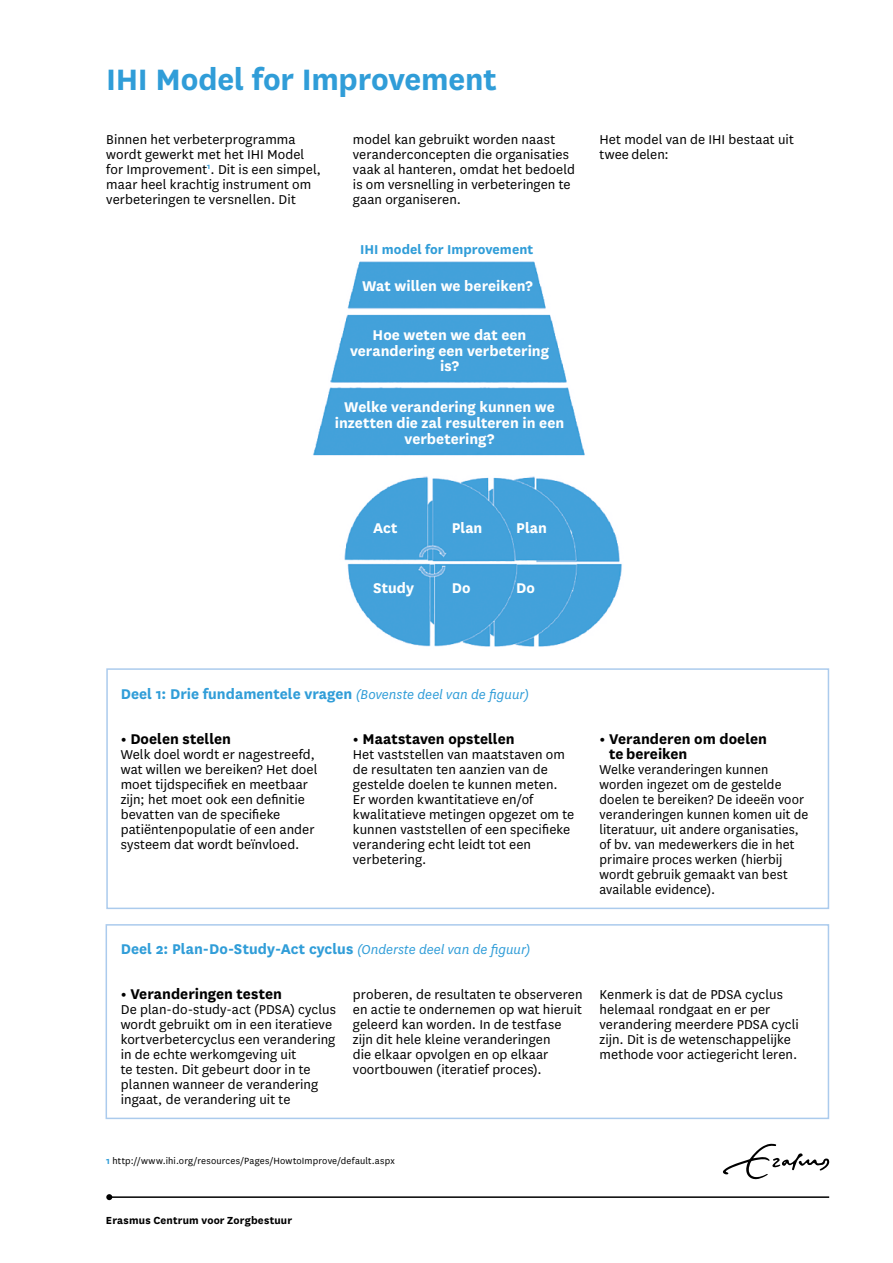
<style>
.page{position:relative;width:893px;height:1263px;background:#fff}
.page>*{position:absolute;margin:0;border:0;box-sizing:border-box;transform-origin:0 0}
.kop{font:700 34.5px "National";letter-spacing:-.005em;color:#309dd8}
.plat{font:700 16.5px "National";color:#fff}
.modules{font:700 16.5px "National";letter-spacing:.005em;color:#309dd8}
.tussenkop_zwart{font:700 16.5px/15px "National";color:#000}
.plat-2{font:15px/15px "National";letter-spacing:.005em;color:#000}
.plat_wit_voor{font:15px/15px "National";letter-spacing:.005em;color:#000}
.plat-3{font:700 15px "National";letter-spacing:.005em;color:#309dd8}
.plat-4{font:700 12px "National";letter-spacing:.015em;color:#000}
.noot{font:10.5px "National";letter-spacing:.015em;color:#000}
.s1{font-weight:400;font-style:italic;font-size:15px}
.s2{font-weight:700;color:#309dd8}
</style>
<div class="page">
<div style="left:106px;top:668px;width:723px;height:241px;border:2px solid #abcbed"></div>
<div style="left:106px;top:924px;width:723px;height:195px;border:2px solid #abcbed"></div>
<img style="left:313px;top:261px;width:309px;height:386px">
<svg style="left:723px;top:1144px;width:106px;height:35px"></svg>
<hr style="left:109px;top:1196px;width:720px;height:2px;background:#000">
<svg style="left:106px;top:1194px;width:6px;height:6px"></svg>
<p class="kop" style="left:106px;top:55px;width:392px">IHI Model for Improvement</p>
<p class="plat_wit_voor" style="left:106px;top:131px;width:216px">Binnen het verbeterprogramma wordt gewerkt met het IHI Model for Improvement<sup>1</sup>. Dit is een simpel, maar heel krachtig instrument om verbeteringen te versnellen. Dit</p>
<p class="plat_wit_voor" style="left:353px;top:131px;width:223px">model kan gebruikt worden naast veranderconcepten die organisaties vaak al hanteren, omdat het bedoeld is om versnelling in verbeteringen te gaan organiseren.</p>
<p class="plat-2" style="left:600px;top:131px;width:196px">Het model van de IHI bestaat uit twee delen:</p>
<p class="plat-3" style="left:360px;top:239px;width:175px">IHI model for Improvement</p>
<p class="plat" style="left:362px;top:274px;width:172px">Wat willen we bereiken?</p>
<p class="plat" style="left:373px;top:323px;width:155px">Hoe weten we dat een</p>
<p class="plat" style="left:350px;top:339px;width:200px">verandering een verbetering</p>
<p class="plat" style="left:440px;top:354px;width:20px">is?</p>
<p class="plat" style="left:344px;top:396px;width:212px">Welke verandering kunnen we</p>
<p class="plat" style="left:335px;top:411px;width:231px">inzetten die zal resulteren in een</p>
<p class="plat" style="left:405px;top:427px;width:91px">verbetering?</p>
<p class="plat" style="left:373px;top:516px;width:26px">Act</p>
<p class="plat" style="left:452px;top:516px;width:32px">Plan</p>
<p class="plat" style="left:516px;top:516px;width:32px">Plan</p>
<p class="plat" style="left:373px;top:576px;width:43px">Study</p>
<p class="plat" style="left:452px;top:576px;width:20px">Do</p>
<p class="plat" style="left:516px;top:576px;width:20px">Do</p>
<p class="modules" style="left:121px;top:682px;width:410px">Deel 1: Drie fundamentele vragen <span class="s1">(Bovenste deel van de figuur)</span></p>
<p class="tussenkop_zwart" style="left:121px;top:730px;width:112px">• Doelen stellen</p>
<p class="plat-2" style="left:121px;top:746px;width:198px">Welk doel wordt er nagestreefd, wat willen we bereiken? Het doel moet tijdspecifiek en meetbaar zijn; het moet ook een definitie bevatten van de specifieke patiëntenpopulatie of een ander systeem dat wordt beïnvloed.</p>
<p class="tussenkop_zwart" style="left:353px;top:730px;width:163px">• Maatstaven opstellen</p>
<p class="plat-2" style="left:353px;top:746px;width:223px">Het vaststellen van maatstaven om de resultaten ten aanzien van de gestelde doelen te kunnen meten.<br>Er worden kwantitatieve en/of kwalitatieve metingen opgezet om te kunnen vaststellen of een specifieke verandering echt leidt tot een verbetering.</p>
<p class="modules" style="left:121px;top:937px;width:411px">Deel 2: Plan-Do-Study-Act cyclus <span class="s1">(Onderste deel van de figuur)</span></p>
<p class="tussenkop_zwart" style="left:609px;top:730px;width:159px;text-indent:-10px">• Veranderen om doelen te bereiken</p>
<p class="plat-2" style="left:600px;top:761px;width:210px">Welke veranderingen kunnen worden ingezet om de gestelde doelen te bereiken? De ideeën voor veranderingen kunnen komen uit de literatuur, uit andere organisaties, of bv. van medewerkers die in het primaire proces werken (hierbij wordt gebruik gemaakt van best available evidence).</p>
<p class="tussenkop_zwart" style="left:121px;top:985px;width:163px">• Veranderingen testen</p>
<p class="plat-2" style="left:121px;top:1001px;width:217px">De plan-do-study-act (PDSA) cyclus wordt gebruikt om in een iteratieve kortverbetercyclus een verandering in de echte werkomgeving uit<br>te testen. Dit gebeurt door in te plannen wanneer de verandering ingaat, de verandering uit te</p>
<p class="plat-2" style="left:353px;top:986px;width:231px">proberen, de resultaten te observeren en actie te ondernemen op wat hieruit geleerd kan worden. In de testfase zijn dit hele kleine veranderingen<br>die elkaar opvolgen en op elkaar voortbouwen (iteratief proces).</p>
<p class="plat_wit_voor" style="left:600px;top:986px;width:201px">Kenmerk is dat de PDSA cyclus helemaal rondgaat en er per verandering meerdere PDSA cycli zijn. Dit is de wetenschappelijke methode voor actiegericht leren.</p>
<p class="noot" style="left:106px;top:1154px;width:290px"><span class="s2">1</span> http://www.ihi.org/resources/Pages/HowtoImprove/default.aspx</p>
<p class="plat-4" style="left:106px;top:1212px;width:188px">Erasmus Centrum voor Zorgbestuur</p>
</div>
